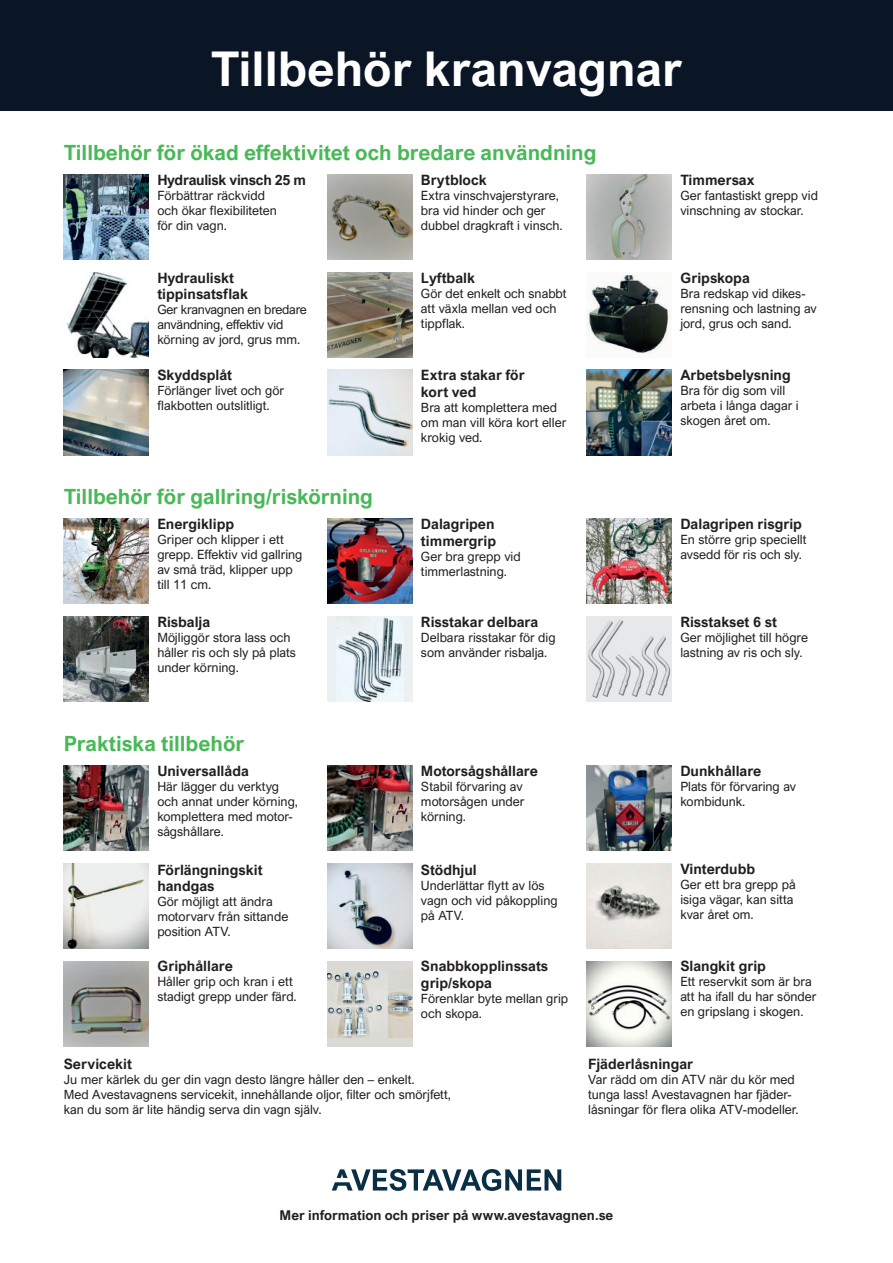
<style>
.page{position:relative;width:893px;height:1263px;background:#fff}
.page>*{position:absolute;margin:0;border:0;box-sizing:border-box;transform-origin:0 0}
.t1{font:700 48px "Arial Nova";color:#fff}
.t2{font:700 21px "Arial Nova";color:#49b857}
.t3{font:700 14.25px/16.5px "Arial Nova";color:#231f20}
.t4{font:700 14.25px "Arial Nova";letter-spacing:-.02em;color:#231f20}
.t5{font:700 13.5px "Arial Nova";color:#231f20}
.t6{font:12.75px/15px "Arial Nova";color:#231f20}
.t7{font:12.75px/15px "Arial Nova";letter-spacing:-.02em;color:#231f20}
</style>
<div class="page">
<div style="left:0;top:0;width:893px;height:111px;background:#0a1625"></div>
<img style="left:64px;top:174px;width:26px;height:85px">
<img style="left:327px;top:174px;width:85px;height:85px">
<img style="left:587px;top:174px;width:85px;height:85px">
<img style="left:64px;top:765px;width:85px;height:85px">
<img style="left:327px;top:765px;width:85px;height:85px">
<img style="left:587px;top:765px;width:85px;height:85px">
<img style="left:66px;top:272px;width:83px;height:85px">
<img style="left:327px;top:272px;width:85px;height:85px">
<div style="left:587px;top:272px;width:85px;height:85px;background:#fafaf9"></div>
<img style="left:588px;top:276px;width:81px;height:77px">
<img style="left:64px;top:863px;width:85px;height:85px">
<img style="left:327px;top:863px;width:85px;height:85px">
<img style="left:587px;top:863px;width:85px;height:85px">
<img style="left:64px;top:519px;width:85px;height:85px">
<img style="left:327px;top:519px;width:85px;height:85px">
<img style="left:587px;top:519px;width:85px;height:85px">
<img style="left:64px;top:370px;width:85px;height:85px">
<img style="left:327px;top:370px;width:85px;height:85px">
<img style="left:587px;top:370px;width:85px;height:85px">
<img style="left:64px;top:961px;width:85px;height:85px">
<div style="left:327px;top:961px;width:85px;height:85px;background:#dad9d6"></div>
<img style="left:327px;top:970px;width:85px;height:67px">
<img style="left:587px;top:961px;width:85px;height:85px">
<img style="left:64px;top:617px;width:85px;height:85px">
<div style="left:327px;top:617px;width:85px;height:85px;background:#edf0f2"></div>
<img style="left:336px;top:618px;width:67px;height:84px">
<img style="left:587px;top:617px;width:85px;height:85px">
<svg style="left:332px;top:1169px;width:229px;height:22px"></svg>
<img style="left:91px;top:174px;width:58px;height:85px">
<h1 class="t1" style="left:211px;top:41px;width:473px">Tillbehör kranvagnar</h1>
<h2 class="t2" style="left:64px;top:140px;width:534px">Tillbehör för ökad effektivitet och bredare användning</h2>
<p class="t4" style="left:157px;top:171px;width:150px">Hydraulisk vinsch 25 m</p>
<p class="t6" style="left:157px;top:188px;width:121px">Förbättrar räckvidd och ökar flexibiliteten för din vagn.</p>
<p class="t3" style="left:157px;top:269px;width:92px">Hydrauliskt tippinsatsflak</p>
<p class="t7" style="left:157px;top:302px;width:151px">Ger kranvagnen en bredare användning, effektiv vid körning av jord, grus mm.</p>
<p class="t3" style="left:157px;top:367px;width:76px">Skyddsplåt</p>
<p class="t6" style="left:157px;top:383px;width:128px">Förlänger livet och gör flakbotten outslitligt.</p>
<h2 class="t2" style="left:64px;top:485px;width:311px">Tillbehör för gallring/riskörning</h2>
<p class="t3" style="left:157px;top:516px;width:78px">Energiklipp</p>
<p class="t6" style="left:157px;top:532px;width:147px">Griper och klipper i ett grepp. Effektiv vid gallring av små träd, klipper upp till 11 cm.</p>
<p class="t3" style="left:157px;top:614px;width:54px">Risbalja</p>
<p class="t6" style="left:157px;top:630px;width:140px">Möjliggör stora lass och håller ris och sly på plats under körning.</p>
<h2 class="t2" style="left:64px;top:731px;width:182px">Praktiska tillbehör</h2>
<p class="t3" style="left:157px;top:762px;width:93px">Universallåda</p>
<p class="t6" style="left:157px;top:779px;width:142px">Här lägger du verktyg och annat under körning, komplettera med motor&shy;sågs hållare.</p>
<p class="t3" style="left:157px;top:861px;width:107px">Förlängningskit handgas</p>
<p class="t6" style="left:157px;top:894px;width:132px">Gör möjligt att ändra motorvarv från sittande position ATV.</p>
<p class="t3" style="left:157px;top:958px;width:77px">Griphållare</p>
<p class="t6" style="left:157px;top:974px;width:141px">Håller grip och kran i ett stadigt grepp under färd.</p>
<p class="t3" style="left:421px;top:171px;width:67px">Brytblock</p>
<p class="t6" style="left:421px;top:188px;width:143px">Extra vinschvajerstyrare, bra vid hinder och ger dubbel dragkraft i vinsch.</p>
<p class="t3" style="left:421px;top:269px;width:56px">Lyftbalk</p>
<p class="t6" style="left:421px;top:285px;width:147px">Gör det enkelt och snabbt att växla mellan ved och tippflak.</p>
<p class="t3" style="left:421px;top:367px;width:105px">Extra stakar för kort ved</p>
<p class="t6" style="left:421px;top:400px;width:147px">Bra att komplettera med om man vill köra kort eller krokig ved.</p>
<p class="t3" style="left:421px;top:516px;width:77px">Dalagripen timmergrip</p>
<p class="t6" style="left:421px;top:549px;width:101px">Ger bra grepp vid timmerlastning.</p>
<p class="t3" style="left:421px;top:614px;width:119px">Risstakar delbara</p>
<p class="t6" style="left:421px;top:630px;width:136px">Delbara risstakar för dig som använder risbalja.</p>
<p class="t3" style="left:421px;top:762px;width:118px">Motorsågshållare</p>
<p class="t6" style="left:421px;top:779px;width:105px">Stabil förvaring av motor sågen under körning.</p>
<p class="t3" style="left:421px;top:861px;width:57px">Stödhjul</p>
<p class="t6" style="left:421px;top:878px;width:138px">Underlättar flytt av lös vagn och vid påkoppling på ATV.</p>
<p class="t3" style="left:421px;top:958px;width:129px">Snabbkopplinssats grip/skopa</p>
<p class="t6" style="left:421px;top:991px;width:149px">Förenklar byte mellan grip och skopa.</p>
<p class="t3" style="left:680px;top:171px;width:76px">Timmersax</p>
<p class="t6" style="left:680px;top:188px;width:139px">Ger fantastiskt grepp vid vinschning av stockar.</p>
<p class="t3" style="left:680px;top:269px;width:71px">Gripskopa</p>
<p class="t6" style="left:680px;top:285px;width:138px">Bra redskap vid dikes&shy;rensning och lastning av jord, grus och sand.</p>
<p class="t3" style="left:680px;top:367px;width:112px">Arbetsbelysning</p>
<p class="t6" style="left:680px;top:383px;width:120px">Bra för dig som vill arbeta i långa dagar i skogen året om.</p>
<p class="t3" style="left:680px;top:516px;width:123px">Dalagripen risgrip</p>
<p class="t6" style="left:680px;top:532px;width:128px">En större grip speciellt avsedd för ris och sly.</p>
<p class="t3" style="left:680px;top:614px;width:98px">Risstakset 6 st</p>
<p class="t6" style="left:680px;top:630px;width:129px">Ger möjlighet till högre lastning av ris och sly.</p>
<p class="t3" style="left:680px;top:762px;width:83px">Dunkhållare</p>
<p class="t6" style="left:680px;top:779px;width:117px">Plats för förvaring av kombidunk.</p>
<p class="t3" style="left:680px;top:860px;width:76px">Vinterdubb</p>
<p class="t6" style="left:680px;top:876px;width:117px">Ger ett bra grepp på isiga vägar, kan sitta kvar året om.</p>
<p class="t3" style="left:680px;top:958px;width:87px">Slangkit grip</p>
<p class="t6" style="left:680px;top:974px;width:138px">Ett reservkit som är bra att ha ifall du har sönder en gripslang i skogen.</p>
<p class="t3" style="left:64px;top:1056px;width:70px">Servicekit</p>
<p class="t6" style="left:64px;top:1072px;width:389px">Ju mer kärlek du ger din vagn desto längre håller den – enkelt.<br>Med Avestavagnens servicekit, innehållande oljor, filter och smörjfett, kan du som är lite händig serva din vagn själv.</p>
<p class="t3" style="left:588px;top:1056px;width:107px">Fjäderlåsningar</p>
<p class="t6" style="left:588px;top:1072px;width:212px">Var rädd om din ATV när du kör med tunga lass! Avestavagnen har fjäder&shy;låsningar för flera olika ATV-modeller.</p>
<p class="t5" style="left:280px;top:1208px;width:335px">Mer information och priser på www.avestavagnen.se</p>
</div>
